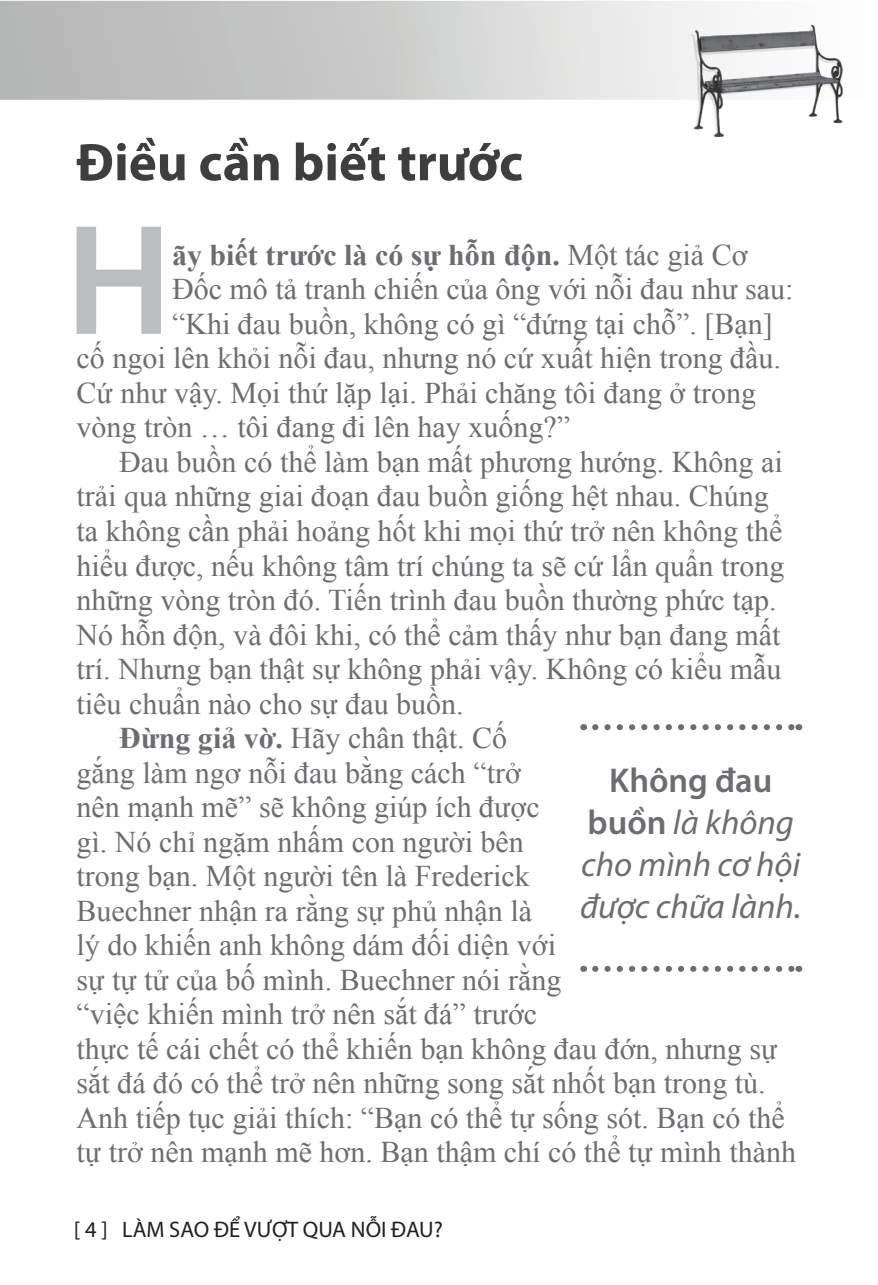
<style>
.page{position:relative;width:878px;height:1285px;background:#fff}
.page>*{position:absolute;margin:0;border:0;box-sizing:border-box;transform-origin:0 0}
.t1{font:600 158.7px "Myriad Pro";color:#bcbdc0}
.t2{font:700 53.1px "Myriad Pro";color:#3e3e3f}
.t3{font:italic 34.5px/42px "Myriad Pro";color:#6c6d70;text-align:center}
.t4{font:30px "Times New Roman";color:#6c6d70}
.t5{font:700 30px "Times New Roman";color:#6c6d70}
.t6{font:22.5px "Myriad Pro";color:#231f20}
.s1{font-weight:400}
.s2{font-weight:700}
.s3{font-weight:600;font-style:normal}
</style>
<div class="page">
<svg style="left:0;top:1px;width:668px;height:99px;background:#ccc"></svg>
<img style="left:668px;top:1px;width:175px;height:136px">
<svg style="left:595px;top:724px;width:197px;height:6px"></svg>
<svg style="left:595px;top:965px;width:197px;height:6px"></svg>
<h2 class="t2" style="left:77px;top:128px;width:448px">Điều cần biết trước</h2>
<h1 class="t1" style="left:65px;top:179px;width:108px">H</h1>
<p class="t5" style="left:172px;top:234px;width:577px">ãy biết trước là có sự hỗn độn. <span class="s1">Một tác giả Cơ</span></p>
<p class="t4" style="left:172px;top:269px;width:623px">Đốc mô tả tranh chiến của ông với nỗi đau như sau:</p>
<p class="t4" style="left:172px;top:303px;width:602px">“Khi đau buồn, không có gì “đứng tại chỗ”. [Bạn]</p>
<p class="t4" style="left:77px;top:338px;width:706px">cố ngoi lên khỏi nỗi đau, nhưng nó cứ xuất hiện trong đầu.</p>
<p class="t4" style="left:77px;top:372px;width:681px">Cứ như vậy. Mọi thứ lặp lại. Phải chăng tôi đang ở trong</p>
<p class="t4" style="left:77px;top:407px;width:495px">vòng tròn … tôi đang đi lên hay xuống?”</p>
<p class="t4" style="left:119px;top:441px;width:665px">Đau buồn có thể làm bạn mất phương hướng. Không ai</p>
<p class="t4" style="left:77px;top:476px;width:694px">trải qua những giai đoạn đau buồn giống hệt nhau. Chúng</p>
<p class="t4" style="left:77px;top:510px;width:707px">ta không cần phải hoảng hốt khi mọi thứ trở nên không thể</p>
<p class="t4" style="left:77px;top:545px;width:709px">hiểu được, nếu không tâm trí chúng ta sẽ cứ lẩn quẩn trong</p>
<p class="t4" style="left:77px;top:579px;width:701px">những vòng tròn đó. Tiến trình đau buồn thường phức tạp.</p>
<p class="t4" style="left:77px;top:614px;width:705px">Nó hỗn độn, và đôi khi, có thể cảm thấy như bạn đang mất</p>
<p class="t4" style="left:77px;top:648px;width:706px">trí. Nhưng bạn thật sự không phải vậy. Không có kiểu mẫu</p>
<p class="t4" style="left:77px;top:683px;width:389px">tiêu chuẩn nào cho sự đau buồn.</p>
<p class="t4" style="left:119px;top:717px;width:389px"><span class="s2">Đừng giả vờ.</span> Hãy chân thật. Cố</p>
<p class="t4" style="left:77px;top:752px;width:446px">gắng làm ngơ nỗi đau bằng cách “trở</p>
<p class="t4" style="left:77px;top:786px;width:464px">nên mạnh mẽ” sẽ không giúp ích được</p>
<p class="t4" style="left:77px;top:821px;width:449px">gì. Nó chỉ ngặm nhấm con người bên</p>
<p class="t4" style="left:77px;top:855px;width:454px">trong bạn. Một người tên là Frederick</p>
<p class="t4" style="left:77px;top:890px;width:457px">Buechner nhận ra rằng sự phủ nhận là</p>
<p class="t4" style="left:77px;top:924px;width:481px">lý do khiến anh không dám đối diện với</p>
<p class="t4" style="left:77px;top:959px;width:486px">sự tự tử của bố mình. Buechner nói rằng</p>
<p class="t4" style="left:77px;top:993px;width:462px">“việc khiến mình trở nên sắt đá” trước</p>
<p class="t4" style="left:77px;top:1028px;width:702px">thực tế cái chết có thể khiến bạn không đau đớn, nhưng sự</p>
<p class="t4" style="left:77px;top:1062px;width:690px">sắt đá đó có thể trở nên những song sắt nhốt bạn trong tù.</p>
<p class="t4" style="left:77px;top:1097px;width:709px">Anh tiếp tục giải thích: “Bạn có thể tự sống sót. Bạn có thể</p>
<p class="t4" style="left:77px;top:1131px;width:721px">tự trở nên mạnh mẽ hơn. Bạn thậm chí có thể tự mình thành</p>
<p class="t3" style="left:580px;top:758px;width:223px"><span class="s3">Không đau buồn</span> là không cho mình cơ hội được chữa lành.</p>
<p class="t6" style="left:74px;top:1214px;width:370px">[ 4 ] LÀM SAO ĐỂ VƯỢT QUA NỖI ĐAU?</p>
</div>
